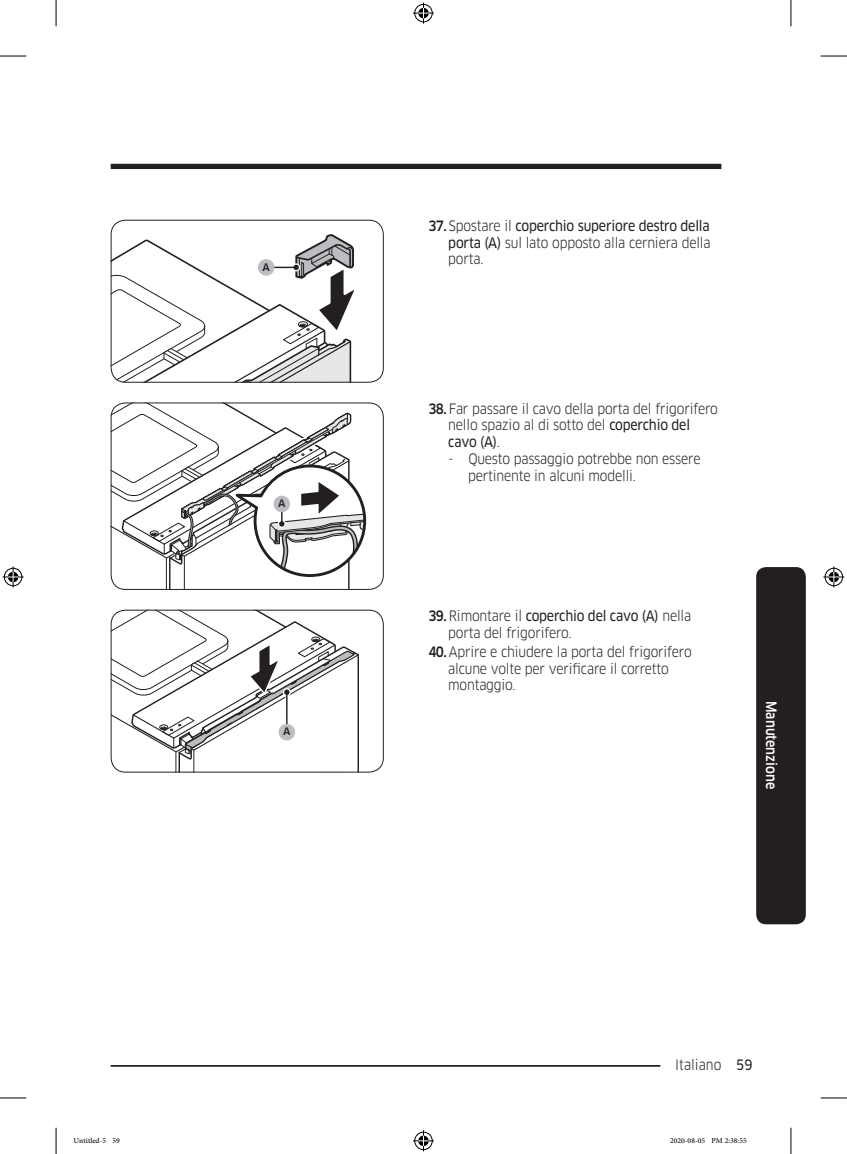
<style>
.page{position:relative;width:847px;height:1154px;background:#fff}
.page>*{position:absolute;margin:0;border:0;box-sizing:border-box;transform-origin:0 0}
.t1{font:14px/16.8px "Samsung Clan Pro";letter-spacing:-.015em;color:#231f20;scale:.9 1}
.Sidebar{font:500 14px "Samsung Clan Pro";color:#fff;scale:.9 1}
.t2{font:10.5px "Adobe Arabic";color:#000}
.image{font:500 10.15px "Samsung Clan Pro";color:#231f20}
.s1{font-weight:500}
.s2{font-family:"Samsung Clan Pro News"}
</style>
<div class="page">
<div style="left:111px;top:164px;width:610px;height:5px;background:#231f20"></div>
<hr style="left:111px;top:1065px;width:610px;height:2px;background:#231f20">
<div style="left:660px;top:1055px;width:76px;height:17px;background:#fff"></div>
<div style="left:755px;top:567px;width:50px;height:357px;background:#231f20;border-radius:10px"></div>
<svg style="left:111px;top:230px;width:244px;height:153px"></svg>
<div style="left:258px;top:259px;width:16px;height:17px;background:#bcbdc0;border-radius:50%"></div>
<div style="left:111px;top:220px;width:272px;height:163px;border:1px solid #231f20;border-radius:14px"></div>
<svg style="left:111px;top:404px;width:256px;height:186px"></svg>
<div style="left:273px;top:496px;width:17px;height:16px;background:#bcbdc0;border-radius:50%"></div>
<div style="left:111px;top:402px;width:272px;height:188px;border:1px solid #231f20;border-radius:14px"></div>
<svg style="left:111px;top:610px;width:248px;height:162px"></svg>
<div style="left:278px;top:724px;width:17px;height:16px;background:#bcbdc0;border-radius:50%"></div>
<div style="left:111px;top:610px;width:272px;height:162px;border:1px solid #231f20;border-radius:14px"></div>
<svg style="left:0;top:56px;width:26px;height:1px"></svg>
<svg style="left:820px;top:56px;width:26px;height:1px"></svg>
<svg style="left:0;top:1097px;width:26px;height:1px"></svg>
<svg style="left:820px;top:1097px;width:26px;height:1px"></svg>
<svg style="left:56px;top:0;width:1px;height:26px"></svg>
<svg style="left:56px;top:1128px;width:1px;height:26px"></svg>
<svg style="left:790px;top:0;width:1px;height:26px"></svg>
<svg style="left:790px;top:1128px;width:1px;height:26px"></svg>
<svg style="left:413px;top:3px;width:21px;height:21px"></svg>
<svg style="left:413px;top:1130px;width:21px;height:21px"></svg>
<svg style="left:3px;top:566px;width:21px;height:21px"></svg>
<svg style="left:823px;top:566px;width:21px;height:21px"></svg>
<p class="image" style="left:262px;top:261px;width:9px">A</p>
<p class="image" style="left:278px;top:497px;width:9px">A</p>
<p class="image" style="left:283px;top:726px;width:9px">A</p>
<p class="t1" style="left:448px;top:217px;width:293px;text-align:justify;text-indent:-20px"><span class="s1">37.</span> Spostare il <span class="s2">coperchio superiore destro della porta (A)</span> sul lato opposto alla cerniera della porta.</p>
<p class="t1" style="left:448px;top:400px;width:301px;text-indent:-20px"><span class="s1">38.</span> Far passare il cavo della porta del frigorifero nello spazio al di sotto del <span class="s2">coperchio del cavo (A)</span>.</p>
<p class="t1" style="left:468px;top:450px;width:260px;text-indent:-20px">- Questo passaggio potrebbe non essere pertinente in alcuni modelli.</p>
<p class="t1" style="left:448px;top:607px;width:271px;text-indent:-20px"><span class="s1">39.</span> Rimontare il <span class="s2">coperchio del cavo (A)</span> nella porta del frigorifero.</p>
<p class="t1" style="left:448px;top:643px;width:272px;text-indent:-20px"><span class="s1">40.</span> Aprire e chiudere la porta del frigorifero alcune volte per verificare il corretto montaggio.</p>
<p class="Sidebar" style="left:779px;top:701px;width:100px;rotate:90deg">Manutenzione</p>
<p class="t1" style="left:675px;top:1056px;width:87px">Italiano <span class="s2">59</span></p>
<p class="t2" style="left:74px;top:1133px;width:48px">Untitled-5 59</p>
<p class="t2" style="left:669px;top:1133px;width:78px">2020-08-05 PM 2:38:55</p>
</div>
